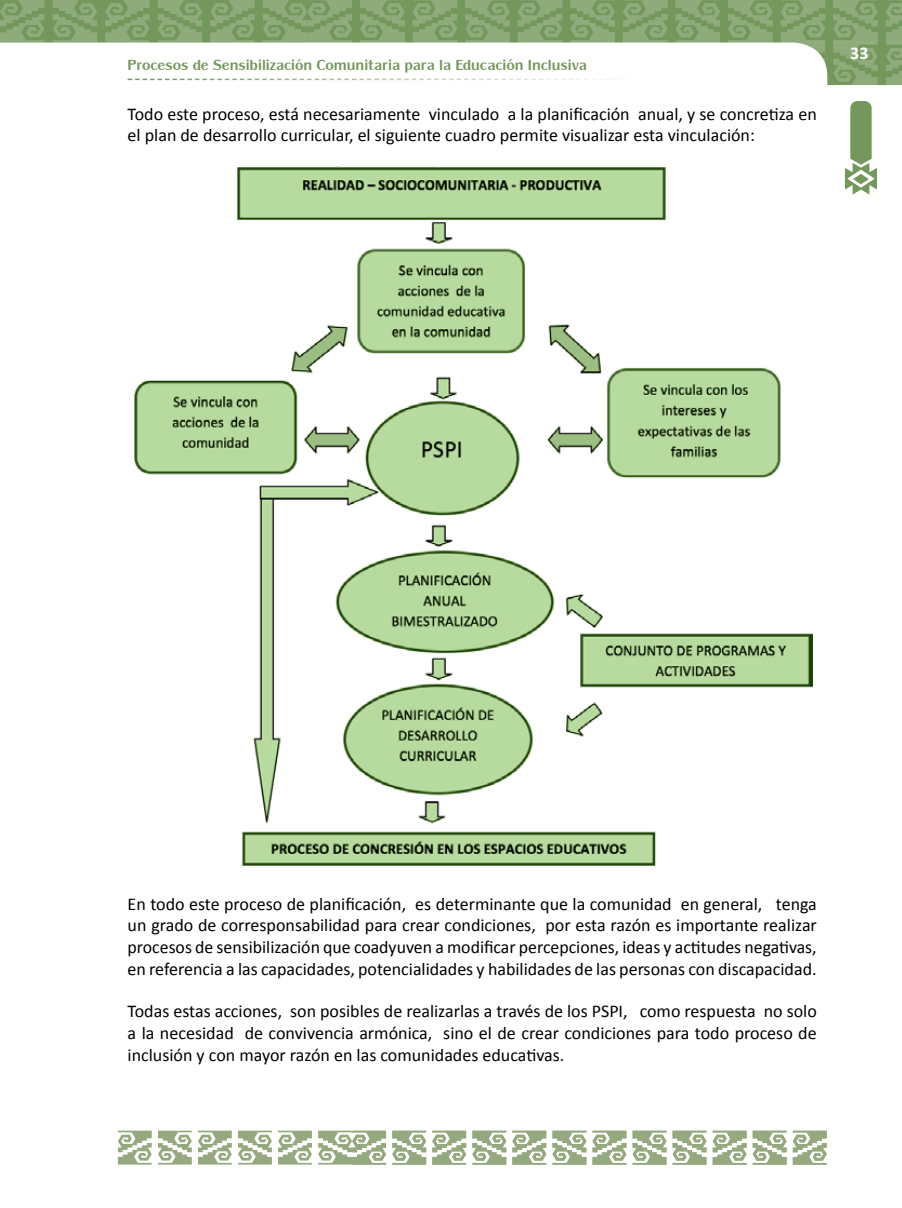
<style>
.page{position:relative;width:902px;height:1208px;background:#fff}
.page>*{position:absolute;margin:0;border:0;box-sizing:border-box;transform-origin:0 0}
.t1{font:18px/21.6px "Calibri";color:#000;text-align:justify}
.t2{font:700 18px "Calibri";color:#fff}
.t3{font:700 15px "Panache";color:#74975c}
</style>
<div class="page">
<svg style="left:845px;top:101px;width:31px;height:93px"></svg>
<svg style="left:0;top:0;width:105px;height:43px"></svg>
<svg style="left:392px;top:1130px;width:34px;height:34px"></svg>
<svg style="left:432px;top:1130px;width:34px;height:34px"></svg>
<svg style="left:472px;top:1130px;width:34px;height:34px"></svg>
<svg style="left:512px;top:1130px;width:34px;height:34px"></svg>
<svg style="left:552px;top:1130px;width:34px;height:34px"></svg>
<svg style="left:592px;top:1130px;width:34px;height:34px"></svg>
<svg style="left:632px;top:1130px;width:34px;height:34px"></svg>
<svg style="left:672px;top:1130px;width:34px;height:34px"></svg>
<svg style="left:712px;top:1130px;width:34px;height:34px"></svg>
<svg style="left:752px;top:1130px;width:34px;height:34px"></svg>
<svg style="left:792px;top:1130px;width:34px;height:34px"></svg>
<svg style="left:318px;top:1130px;width:68px;height:34px"></svg>
<svg style="left:278px;top:1130px;width:34px;height:34px"></svg>
<svg style="left:238px;top:1130px;width:34px;height:34px"></svg>
<svg style="left:198px;top:1130px;width:34px;height:34px"></svg>
<svg style="left:158px;top:1130px;width:34px;height:34px"></svg>
<svg style="left:118px;top:1130px;width:34px;height:34px"></svg>
<svg style="left:53px;top:0;width:44px;height:42px;background:#84a36f"></svg>
<svg style="left:0;top:0;width:44px;height:42px;background:#84a36f"></svg>
<svg style="left:105px;top:0;width:796px;height:86px"></svg>
<img style="left:134px;top:166px;width:678px;height:700px">
<p class="t3" style="left:128px;top:56px;width:460px">Procesos de Sensibilización Comunitaria para la Educación Inclusiva</p>
<p class="t1" style="left:128px;top:103px;width:690px">Todo este proceso, está necesariamente vinculado a la planificación anual, y se concretiza en el plan de desarrollo curricular, el siguiente cuadro permite visualizar esta vinculación:</p>
<p class="t2" style="left:850px;top:41px;width:20px">33</p>
<p class="t1" style="left:128px;top:893px;width:690px">En todo este proceso de planificación, es determinante que la comunidad en general, tenga un grado de corresponsabilidad para crear condiciones, por esta razón es importante realizar procesos de sensibilización que coadyuven a modificar percepciones, ideas y actitudes negativas, en referencia a las capacidades, potencialidades y habilidades de las personas con discapacidad.</p>
<p class="t1" style="left:128px;top:1000px;width:690px">Todas estas acciones, son posibles de realizarlas a través de los PSPI, como respuesta no solo a la necesidad de convivencia armónica, sino el de crear condiciones para todo proceso de inclusión y con mayor razón en las comunidades educativas.</p>
</div>
